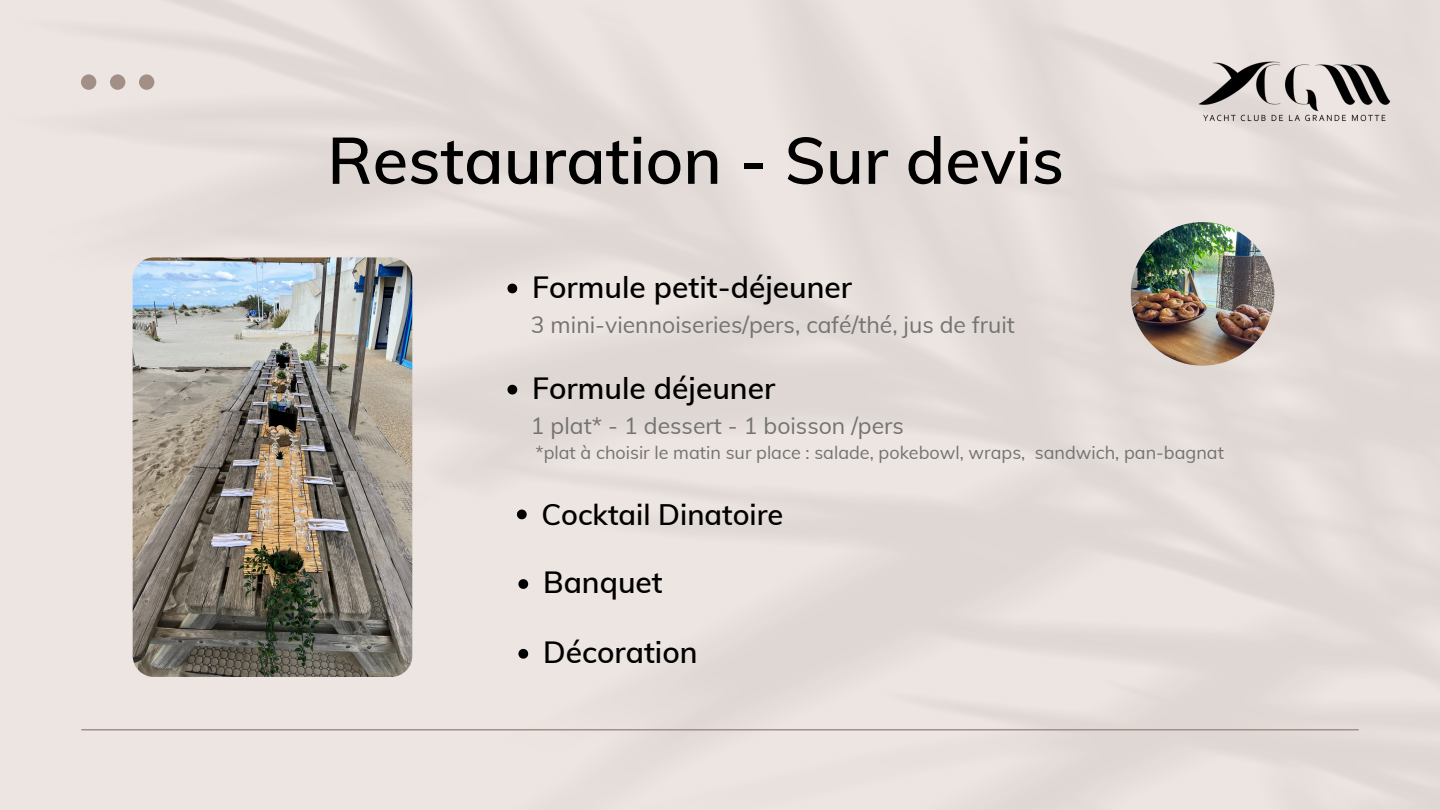
<style>
.page{position:relative;width:1440px;height:810px;background:#e7dfdb}
.page>*{position:absolute;margin:0;border:0;box-sizing:border-box;transform-origin:0 0}
.t1{font:600 65px "Muli";color:#000}
.t2{font:600 30px "Muli";color:#000}
.t3{font:600 29px "Muli";color:#000}
.t4{font:23px "Muli";color:#737373}
.t5{font:18px "Muli";color:#737373}
</style>
<div class="page">
<div style="left:81px;top:74px;width:15px;height:16px;background:#a28f86;border-radius:50%"></div>
<div style="left:110px;top:74px;width:15px;height:16px;background:#a28f86;border-radius:50%"></div>
<div style="left:139px;top:74px;width:15px;height:16px;background:#a28f86;border-radius:50%"></div>
<hr style="left:82px;top:729px;width:1276px;height:1px;background:#a28f86">
<img style="left:1198px;top:60px;width:193px;height:62px">
<img style="left:1131px;top:222px;width:143px;height:144px;border-radius:50%">
<svg style="left:507px;top:284px;width:10px;height:9px"></svg>
<svg style="left:507px;top:385px;width:10px;height:10px"></svg>
<svg style="left:517px;top:510px;width:10px;height:9px"></svg>
<svg style="left:518px;top:579px;width:10px;height:10px"></svg>
<img style="left:133px;top:257px;width:279px;height:420px;border-radius:21px">
<svg style="left:518px;top:649px;width:10px;height:10px"></svg>
<h1 class="t1" style="left:327px;top:119px;width:738px">Restauration - Sur devis</h1>
<p class="t2" style="left:532px;top:268px;width:322px">Formule petit-déjeuner</p>
<p class="t4" style="left:531px;top:310px;width:486px">3 mini-viennoiseries/pers, café/thé, jus de fruit</p>
<p class="t2" style="left:532px;top:369px;width:245px">Formule déjeuner</p>
<h3 class="t4" style="left:531px;top:411px;width:375px">1 plat* - 1 dessert - 1 boisson /pers</h3>
<p class="t5" style="left:536px;top:441px;width:690px">*plat à choisir le matin sur place : salade, pokebowl, wraps, sandwich, pan-bagnat</p>
<h3 class="t3" style="left:541px;top:495px;width:243px">Cocktail Dinatoire</h3>
<p class="t2" style="left:543px;top:563px;width:121px">Banquet</p>
<p class="t2" style="left:543px;top:633px;width:156px">Décoration</p>
</div>
